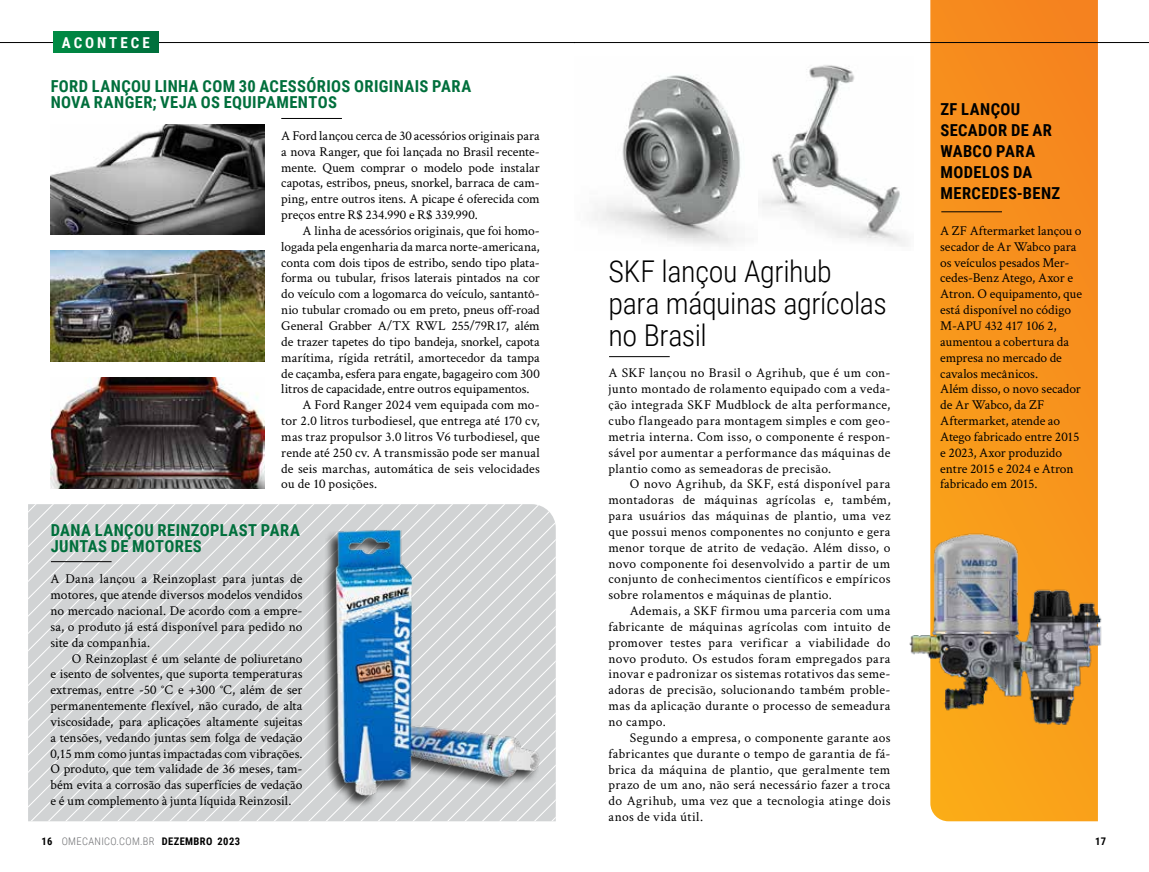
<style>
.page{position:relative;width:1149px;height:872px;background:#fff}
.page>*{position:absolute;margin:0;border:0;box-sizing:border-box;transform-origin:0 0}
.t1{font:300 30px/31.7px "Roboto Condensed";letter-spacing:-.015em;color:#000}
.t2{font:700 16.5px/15.8px "Roboto Condensed";letter-spacing:.025em;color:#006f3c}
.t3{font:700 16.5px/21px "Roboto Condensed";letter-spacing:.02em;color:#000}
.t4{font:700 15px "Roboto Condensed";letter-spacing:.2em;color:#fff}
.t5{font:13.5px/15.9px "Crimson Text";color:#000;text-align:justify}
.t6{font:300 10.5px "Roboto Condensed";letter-spacing:.035em;color:#6d6e71}
.t7{font:700 10.5px "Roboto Condensed";color:#000}
.s1{font-weight:700;color:#000}
</style>
<div class="page">
<hr style="left:0;top:42px;width:574px;height:1px;background:#000">
<div style="left:53px;top:32px;width:105px;height:20px;background:linear-gradient(to right,#008b44,#00703c)"></div>
<svg style="left:30px;top:504px;width:17px;height:317px;background:#d4d6d7"></svg>
<svg style="left:47px;top:504px;width:17px;height:317px;background:#d4d6d7"></svg>
<svg style="left:64px;top:504px;width:18px;height:317px;background:#d4d6d7"></svg>
<svg style="left:82px;top:504px;width:17px;height:317px;background:#d4d6d7"></svg>
<svg style="left:99px;top:504px;width:17px;height:317px;background:#d4d6d7"></svg>
<svg style="left:116px;top:504px;width:18px;height:317px;background:#d4d6d7"></svg>
<svg style="left:134px;top:504px;width:17px;height:317px;background:#d4d6d7"></svg>
<svg style="left:151px;top:504px;width:17px;height:317px;background:#d4d6d7"></svg>
<svg style="left:168px;top:504px;width:18px;height:317px;background:#d4d6d7"></svg>
<svg style="left:186px;top:504px;width:17px;height:317px;background:#d4d6d7"></svg>
<svg style="left:203px;top:504px;width:17px;height:317px;background:#d4d6d7"></svg>
<svg style="left:220px;top:504px;width:18px;height:317px;background:#d4d6d7"></svg>
<svg style="left:238px;top:504px;width:17px;height:317px;background:#d4d6d7"></svg>
<svg style="left:255px;top:504px;width:17px;height:317px;background:#d4d6d7"></svg>
<svg style="left:272px;top:504px;width:18px;height:317px;background:#d4d6d7"></svg>
<svg style="left:290px;top:504px;width:17px;height:317px;background:#d4d6d7"></svg>
<svg style="left:307px;top:504px;width:17px;height:317px;background:#d4d6d7"></svg>
<svg style="left:429px;top:504px;width:126px;height:317px;background:#d5d7d8"></svg>
<hr style="left:281px;top:118px;width:61px;height:1px;background:#000">
<img style="left:50px;top:124px;width:214px;height:111px">
<img style="left:50px;top:251px;width:214px;height:110px">
<img style="left:50px;top:377px;width:214px;height:111px">
<hr style="left:51px;top:561px;width:61px;height:1px;background:#000">
<div style="left:322px;top:528px;width:218px;height:281px;background:#000;opacity:.75"></div>
<img style="left:323px;top:530px;width:230px;height:265px">
<svg style="left:930px;top:0;width:167px;height:821px;background:#f7931c"></svg>
<img style="left:762px;top:65px;width:144px;height:181px">
<hr style="left:574px;top:42px;width:574px;height:1px;background:#000">
<img style="left:594px;top:75px;width:147px;height:170px">
<hr style="left:941px;top:211px;width:60px;height:1px;background:#000">
<img style="left:909px;top:512px;width:193px;height:229px">
<hr style="left:609px;top:356px;width:60px;height:1px;background:#000">
<p class="t4" style="left:62px;top:32px;width:89px">ACONTECE</p>
<p class="t2" style="left:51px;top:78px;width:422px">FORD LANÇOU LINHA COM 30 ACESSÓRIOS ORIGINAIS PARA<br>NOVA RANGER; VEJA OS EQUIPAMENTOS</p>
<p class="t5" style="left:281px;top:127px;width:260px">A Ford lançou cerca de 30 acessórios originais para a nova Ranger, que foi lançada no Brasil recente&shy;mente. Quem comprar o modelo pode instalar capotas, estribos, pneus, snorkel, barraca de cam&shy;ping, entre outros itens. A picape é oferecida com preços entre R$ 234.990 e R$ 339.990.</p>
<p class="t5" style="left:302px;top:222px;width:239px">A linha de acessórios originais, que foi homo-</p>
<p class="t5" style="left:281px;top:238px;width:260px">logada pela engenharia da marca norte-americana,</p>
<p class="t5" style="left:281px;top:254px;width:260px">conta com dois tipos de estribo, sendo tipo plata-</p>
<p class="t5" style="left:281px;top:270px;width:260px">forma ou tubular, frisos laterais pintados na cor</p>
<p class="t5" style="left:281px;top:285px;width:260px">do veículo com a logomarca do veículo, santantô-</p>
<p class="t5" style="left:281px;top:301px;width:260px">nio tubular cromado ou em preto, pneus off-road</p>
<p class="t5" style="left:281px;top:317px;width:260px">General Grabber A/TX RWL 255/79R17, além</p>
<p class="t5" style="left:281px;top:333px;width:260px">de trazer tapetes do tipo bandeja, snorkel, capota</p>
<p class="t5" style="left:281px;top:349px;width:260px">marítima, rígida retrátil, amortecedor da tampa</p>
<p class="t5" style="left:281px;top:365px;width:260px">de caçamba, esfera para engate, bagageiro com 300</p>
<p class="t5" style="left:281px;top:380px;width:250px">litros de capacidade, entre outros equipamentos.</p>
<p class="t5" style="left:302px;top:396px;width:239px">A Ford Ranger 2024 vem equipada com mo-</p>
<p class="t5" style="left:281px;top:412px;width:260px">tor 2.0 litros turbodiesel, que entrega até 170 cv,</p>
<p class="t5" style="left:281px;top:428px;width:260px">mas traz propulsor 3.0 litros V6 turbodiesel, que</p>
<p class="t5" style="left:281px;top:444px;width:260px">rende até 250 cv. A transmissão pode ser manual</p>
<p class="t5" style="left:281px;top:460px;width:260px">de seis marchas, automática de seis velocidades</p>
<p class="t5" style="left:281px;top:475px;width:97px">ou de 10 posições.</p>
<p class="t2" style="left:51px;top:521px;width:251px">DANA LANÇOU REINZOPLAST PARA<br>JUNTAS DE MOTORES</p>
<p class="t5" style="left:50px;top:570px;width:253px">A Dana lançou a Reinzoplast para juntas de motores, que atende diversos modelos vendidos no mercado nacional. De acordo com a empre&shy;sa, o produto já está disponível para pedido no site da companhia.</p>
<p class="t5" style="left:50px;top:650px;width:253px;text-indent:21px">O Reinzoplast é um selante de poliuretano e isento de solventes, que suporta temperaturas extremas, entre -50 °C e +300 °C, além de ser permanentemente flexível, não curado, de alta viscosidade, para aplicações altamente sujeitas a tensões, vedando juntas sem folga de vedação 0,15 mm como juntas impactadas com vibrações.<br>O produto, que tem validade de 36 meses, tam&shy;bém evita a corrosão das superfícies de vedação e é um complemento à junta líquida Reinzosil.</p>
<h1 class="t1" style="left:608px;top:255px;width:280px">SKF lançou Agrihub para máquinas agrícolas no Brasil</h1>
<p class="t5" style="left:608px;top:365px;width:283px">A SKF lançou no Brasil o Agrihub, que é um con&shy;junto montado de rolamento equipado com a veda&shy;ção integrada SKF Mudblock de alta performance, cubo flangeado para montagem simples e com geo&shy;metria interna. Com isso, o componente é respon&shy;sável por aumentar a performance das máquinas de plantio como as semeadoras de precisão.</p>
<p class="t5" style="left:608px;top:475px;width:283px;text-indent:21px">O novo Agrihub, da SKF, está disponível para montadoras de máquinas agrícolas e, também, para usuários das máquinas de plantio, uma vez que possui menos componentes no conjunto e gera menor torque de atrito de vedação. Além disso, o novo componente foi desenvolvido a partir de um conjunto de conhecimentos científicos e empíricos sobre rolamentos e máquinas de plantio.</p>
<p class="t5" style="left:608px;top:602px;width:283px;text-indent:21px">Ademais, a SKF firmou uma parceria com uma fabricante de máquinas agrícolas com intuito de promover testes para verificar a viabilidade do novo produto. Os estudos foram empregados para inovar e padronizar os sistemas rotativos das seme&shy;adoras de precisão, solucionando também proble&shy;mas da aplicação durante o processo de semeadura no campo.</p>
<p class="t5" style="left:608px;top:729px;width:283px;text-indent:21px">Segundo a empresa, o componente garante aos fabricantes que durante o tempo de garantia de fá&shy;brica da máquina de plantio, que geralmente tem prazo de um ano, não será necessário fazer a troca do Agrihub, uma vez que a tecnologia atinge dois anos de vida útil.</p>
<p class="t3" style="left:940px;top:98px;width:121px">ZF LANÇOU<br>SECADOR DE AR<br>WABCO PARA<br>MODELOS DA<br>MERCEDES-BENZ</p>
<p class="t5" style="left:939px;top:222px;width:143px;text-align:left">A ZF Aftermarket lançou o secador de Ar Wabco para os veículos pesados Mer&shy;cedes-Benz Atego, Axor e<br>Atron. O equipamento, que está disponível no código<br>M-APU 432 417 106 2, aumentou a cobertura da empresa no mercado de cavalos mecânicos.<br>Além disso, o novo secador de Ar Wabco, da ZF<br>Aftermarket, atende ao<br>Atego fabricado entre 2015 e 2023, Axor produzido entre 2015 e 2024 e Atron fabricado em 2015.</p>
<p class="t6" style="left:41px;top:834px;width:200px"><span class="s1">16</span> OMECANICO.COM.BR <span class="s1">DEZEMBRO 2023</span></p>
<p class="t7" style="left:1094px;top:834px;width:12px">17</p>
</div>
